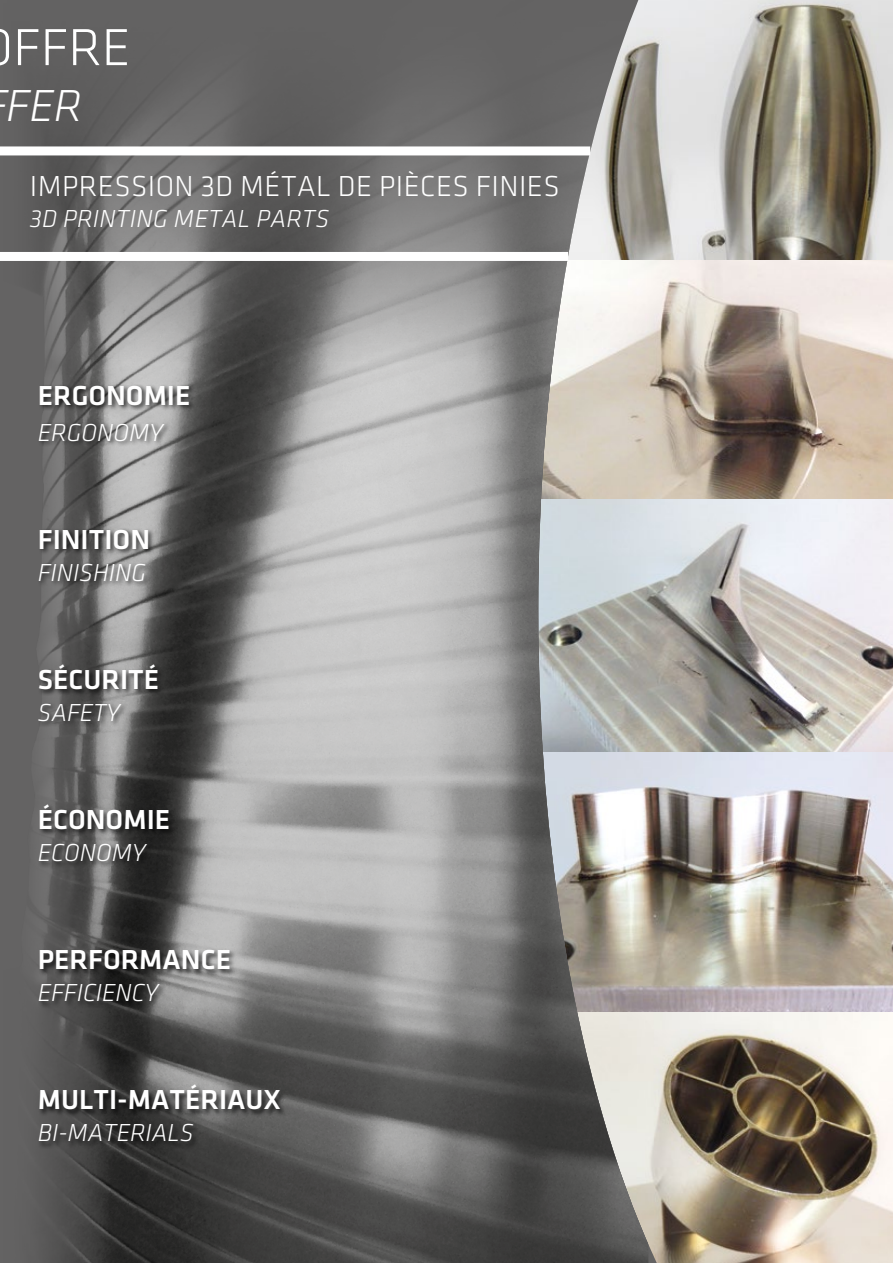
<style>
.page{position:relative;width:893px;height:1263px;background:#fff}
.page>*{position:absolute;margin:0;border:0;box-sizing:border-box;transform-origin:0 0}
.t1{font:300 54px "Klavika";color:#fff}
.t2{font:italic 300 46.5px "Klavika";color:#fff}
.t3{font:300 30px "Klavika";letter-spacing:.015em;color:#fff}
.t4{font:28.5px "Klavika Medium TF";color:#fff}
.t5{font:italic 300 25.5px "Klavika";color:#fff}
</style>
<div class="page">
<img style="left:667px;top:0;width:226px;height:261px">
<img style="left:667px;top:261px;width:226px;height:491px">
<img style="left:667px;top:752px;width:226px;height:260px">
<img style="left:667px;top:1012px;width:226px;height:251px">
<img style="left:0;top:0;width:658px;height:1263px">
<div style="left:0;top:146px;width:590px;height:9px;background:#fff"></div>
<div style="left:0;top:252px;width:568px;height:9px;background:#fff"></div>
<div style="left:37px;top:384px;width:250px;height:765px;background:#000;opacity:.75"></div>
<h1 class="t1" style="left:13px;top:19px;width:119px">FFRE</h1>
<h2 class="t2" style="left:6px;top:82px;width:77px">FER</h2>
<p class="t3" style="left:30px;top:171px;width:531px">IMPRESSION 3D MÉTAL DE PIÈCES FINIES</p>
<p class="t5" style="left:30px;top:205px;width:301px">3D PRINTING METAL PARTS</p>
<p class="t4" style="left:38px;top:380px;width:154px">ERGONOMIE</p>
<p class="t5" style="left:38px;top:419px;width:126px">ERGONOMY</p>
<p class="t4" style="left:38px;top:524px;width:114px">FINITION</p>
<p class="t5" style="left:38px;top:559px;width:110px">FINISHING</p>
<p class="t4" style="left:38px;top:664px;width:123px">SÉCURITÉ</p>
<p class="t5" style="left:38px;top:699px;width:83px">SAFETY</p>
<p class="t4" style="left:38px;top:804px;width:134px">ÉCONOMIE</p>
<p class="t5" style="left:38px;top:839px;width:109px">ECONOMY</p>
<p class="t4" style="left:38px;top:944px;width:195px">PERFORMANCE</p>
<p class="t5" style="left:38px;top:979px;width:122px">EFFICIENCY</p>
<p class="t4" style="left:38px;top:1084px;width:245px">MULTI-MATÉRIAUX</p>
<p class="t5" style="left:38px;top:1120px;width:157px">BI-MATERIALS</p>
</div>
